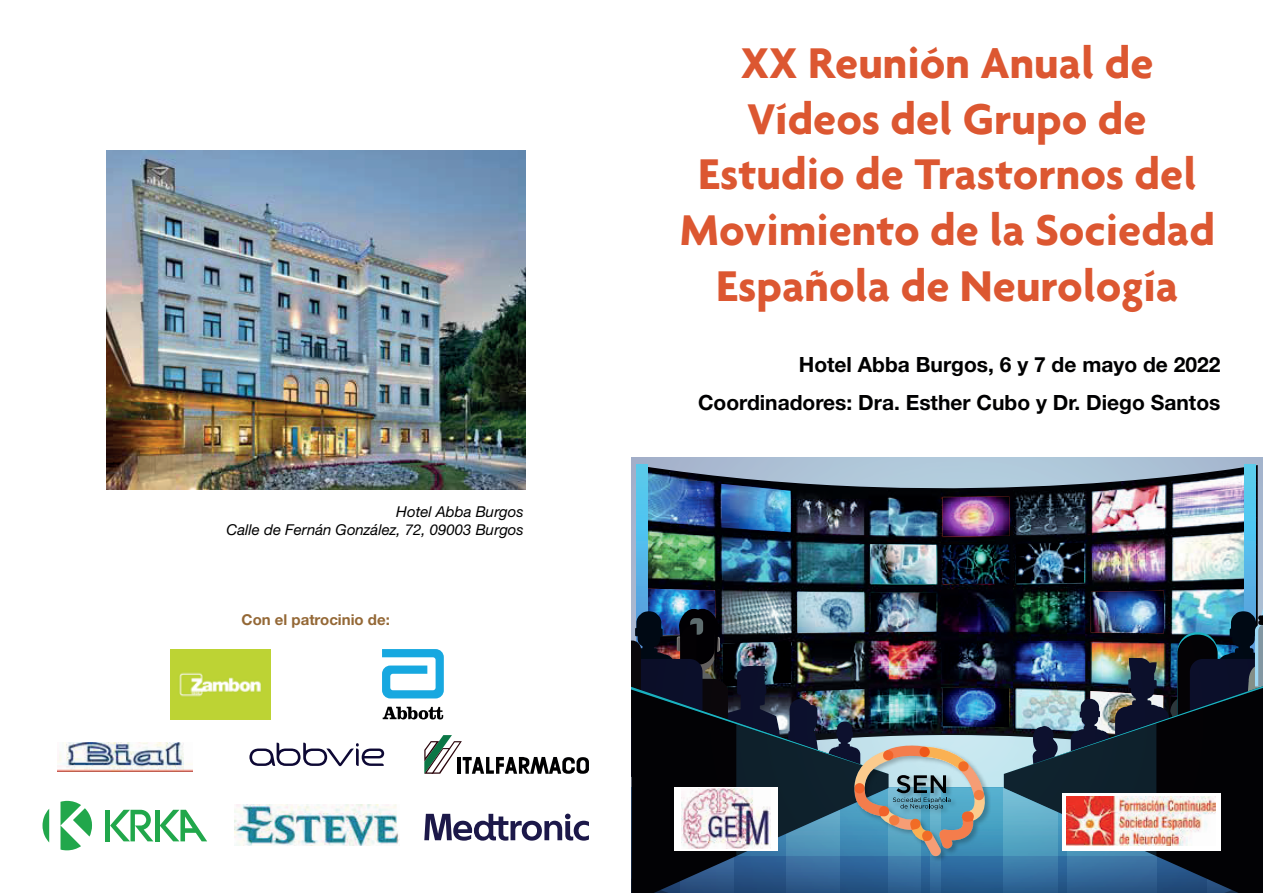
<style>
.page{position:relative;width:1263px;height:893px;background:#fff}
.page>*{position:absolute;margin:0;border:0;box-sizing:border-box;transform-origin:0 0}
.t1{font:700 46.5px/55.8px "Agenda";color:#dc5731;text-align:center}
.t2{font:700 21px "Helvetica Neue LT Std";color:#000001}
.t3{font:italic 15px "Helvetica Neue LT Std";color:#000001}
.t4{font:700 15px "Helvetica Neue LT Std";color:#946836}
</style>
<div class="page">
<img style="left:631px;top:458px;width:632px;height:435px">
<div style="left:674px;top:787px;width:103px;height:63px;background:#fff"></div>
<img style="left:681px;top:789px;width:89px;height:59px">
<svg style="left:1062px;top:793px;width:158px;height:57px"></svg>
<img style="left:1067px;top:797px;width:148px;height:48px">
<svg style="left:424px;top:735px;width:165px;height:39px"></svg>
<svg style="left:249px;top:743px;width:135px;height:23px"></svg>
<img style="left:57px;top:743px;width:135px;height:29px">
<div style="left:854px;top:745px;width:137px;height:117px;background:#000001;opacity:.25"></div>
<svg style="left:828px;top:721px;width:157px;height:135px;background:#738890"></svg>
<img style="left:106px;top:150px;width:419px;height:339px">
<svg style="left:43px;top:809px;width:6px;height:33px"></svg>
<svg style="left:61px;top:801px;width:31px;height:49px"></svg>
<svg style="left:160px;top:810px;width:47px;height:31px"></svg>
<svg style="left:110px;top:810px;width:43px;height:31px"></svg>
<div style="left:155px;top:810px;width:5px;height:31px;background:#21a74b"></div>
<hr style="left:106px;top:810px;width:4px;height:31px;background:#21a74b">
<svg style="left:424px;top:814px;width:165px;height:27px"></svg>
<img style="left:234px;top:804px;width:165px;height:41px">
<img style="left:171px;top:649px;width:99px;height:70px">
<svg style="left:382px;top:649px;width:62px;height:49px"></svg>
<svg style="left:383px;top:707px;width:60px;height:12px"></svg>
<p class="t3" style="left:396px;top:502px;width:129px">Hotel Abba Burgos</p>
<p class="t3" style="left:227px;top:520px;width:299px">Calle de Fernán González, 72, 09003 Burgos</p>
<p class="t4" style="left:242px;top:611px;width:150px">Con el patrocinio de:</p>
<p class="t1" style="left:679px;top:34px;width:537px">XX Reunión Anual de<br>Vídeos del Grupo de<br>Estudio de Trastornos del<br>Movimiento de la Sociedad<br>Española de Neurología</p>
<p class="t2" style="left:799px;top:352px;width:423px">Hotel Abba Burgos, 6 y 7 de mayo de 2022</p>
<p class="t2" style="left:698px;top:390px;width:524px">Coordinadores: Dra. Esther Cubo y Dr. Diego Santos</p>
</div>
